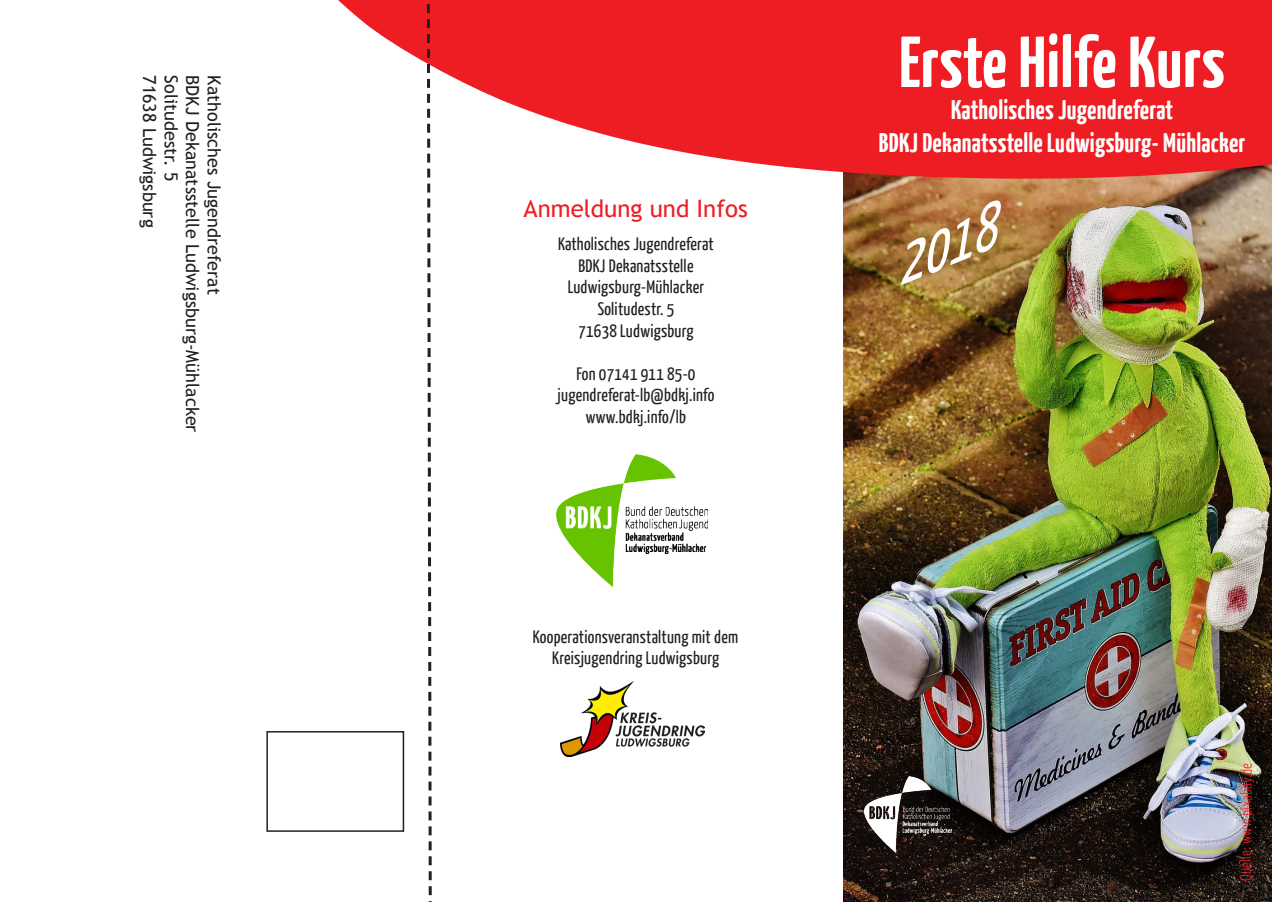
<style>
.page{position:relative;width:1272px;height:902px;background:#fff}
.page>*{position:absolute;margin:0;border:0;box-sizing:border-box;transform-origin:0 0}
.t1{font:700 72px "BDKJ";color:#fff}
.t2{font:italic 61.5px "BDKJ";color:#fff}
.t3{font:700 27px "BDKJ";color:#fff}
.t4{font:24px "Trebuchet MS";color:#ee1d23}
.t5{font:18px/21.6px "BDKJ";color:#231f20;text-align:center}
.t6{font:18px "Trebuchet MS";color:#231f20}
.t7{font:300 15px "BDKJ";color:#ee1d23}
</style>
<div class="page">
<img style="left:843px;top:181px;width:428px;height:720px">
<svg style="left:338px;top:0;width:933px;height:181px;fill:#ee1d23"></svg>
<img style="left:865px;top:776px;width:86px;height:76px">
<svg style="left:425px;top:0;width:8px;height:896px"></svg>
<div style="left:266px;top:731px;width:138px;height:100px;border:2px solid #231f20"></div>
<img style="left:556px;top:454px;width:152px;height:132px">
<img style="left:560px;top:681px;width:144px;height:75px">
<p class="t6" style="left:160px;top:75px;width:154px;rotate:90deg">71638 Ludwigsburg</p>
<p class="t6" style="left:182px;top:75px;width:108px;rotate:90deg">Solitudestr. 5</p>
<p class="t6" style="left:203px;top:75px;width:359px;rotate:90deg">BDKJ Dekanatsstelle Ludwigsburg-Mühlacker</p>
<p class="t6" style="left:225px;top:75px;width:221px;rotate:90deg">Katholisches Jugendreferat</p>
<p class="t4" style="left:523px;top:195px;width:226px">Anmeldung und Infos</p>
<p class="t5" style="left:558px;top:232px;width:157px">Katholisches Jugendreferat<br>BDKJ Dekanatsstelle</p>
<p class="t5" style="left:567px;top:276px;width:138px">Ludwigsburg-Mühlacker</p>
<p class="t5" style="left:597px;top:297px;width:78px">Solitudestr. 5</p>
<p class="t5" style="left:578px;top:319px;width:117px">71638 Ludwigsburg</p>
<p class="t5" style="left:576px;top:362px;width:121px">Fon 07141 911 85-0</p>
<p class="t5" style="left:557px;top:384px;width:158px">jugendreferat-lb@bdkj.info</p>
<p class="t5" style="left:586px;top:405px;width:102px">www.bdkj.info/lb</p>
<p class="t5" style="left:533px;top:624px;width:207px">Kooperationsveranstaltung mit dem<br>Kreisjugendring Ludwigsburg</p>
<p class="t1" style="left:899px;top:15px;width:328px">Erste Hilfe Kurs</p>
<p class="t3" style="left:951px;top:92px;width:224px">Katholisches Jugendreferat</p>
<p class="t3" style="left:878px;top:125px;width:368px">BDKJ Dekanatsstelle Ludwigsburg- Mühlacker</p>
<p class="t2" style="left:876px;top:229px;width:108px;rotate:-22deg">2018</p>
<p class="t7" style="left:1235px;top:880px;width:119px;rotate:-89deg">Quelle: www.pixabay.de</p>
</div>
